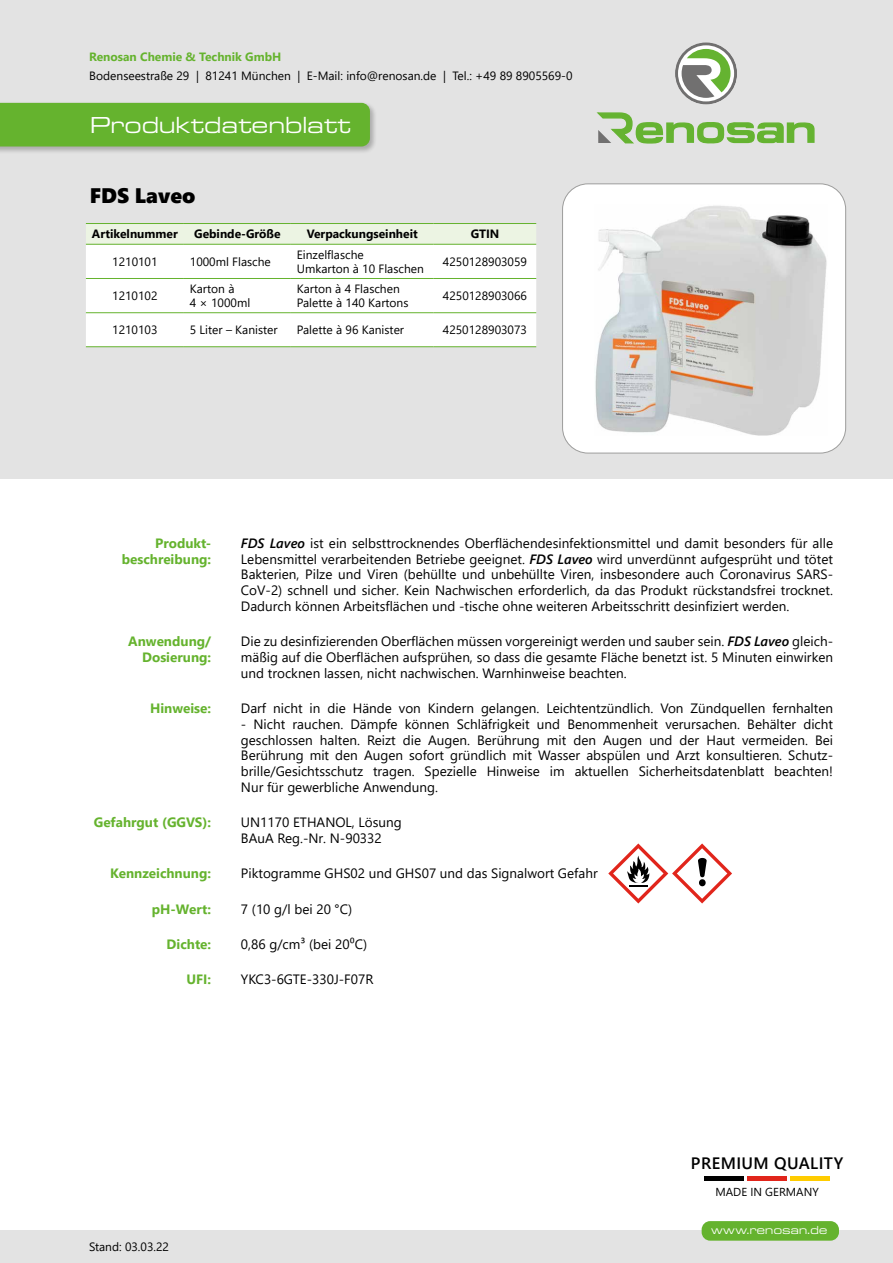
<style>
.page{position:relative;width:893px;height:1263px;background:#fff}
.page>*{position:absolute;margin:0;border:0;box-sizing:border-box;transform-origin:0 0}
.t1{font:24px "Eurostile MN Extended";letter-spacing:.02em;color:#fff}
.t2{font:21px "Segoe UI Black";color:#000}
.t3{font:600 16.5px "Segoe UI";letter-spacing:.025em;color:#000}
.t4{font:13.5px/15.8px "Segoe UI";color:#000;text-align:justify}
.t5{font:700 13.5px/15.8px "Segoe UI";color:#65b32e;text-align:right}
.t6{font:12px/13.5px "Segoe UI";color:#000}
.t7{font:700 12px "Segoe UI";color:#000}
.t8{font:700 12px "Segoe UI";color:#65b32e}
.t9{font:12px "Eurostile MN Extended";letter-spacing:.03em;color:#fff}
.t10{font:11.55px "Segoe UI";color:#000}
.s1{font-weight:600;font-style:italic}
</style>
<div class="page">
<div style="left:0;top:1230px;width:893px;height:33px;background:#e3e3e3"></div>
<div style="left:0;top:0;width:893px;height:478px;background:#e3e3e3"></div>
<div style="left:563px;top:184px;width:283px;height:269px;background:#fff;border-radius:26px"></div>
<div style="left:562px;top:184px;width:284px;height:269px;border:1px solid #9d9d9c;border-radius:26px"></div>
<svg style="left:675px;top:43px;width:62px;height:61px"></svg>
<svg style="left:596px;top:112px;width:219px;height:32px"></svg>
<div style="left:0;top:101px;width:378px;height:53px;background:#000;opacity:.25"></div>
<div style="left:0;top:103px;width:370px;height:43px;background:#65b32e"></div>
<div style="left:702px;top:1221px;width:137px;height:20px;background:#65b32e;border-radius:9px"></div>
<hr style="left:704px;top:1176px;width:40px;height:4px;background:#000">
<hr style="left:747px;top:1176px;width:40px;height:4px;background:#e1251b">
<hr style="left:790px;top:1176px;width:40px;height:4px;background:#fc0">
<svg style="left:86px;top:224px;width:450px;height:122px;background:#fbfcf9"></svg>
<hr style="left:86px;top:223px;width:98px;height:1px;background:#65b32e">
<hr style="left:184px;top:223px;width:107px;height:1px;background:#65b32e">
<hr style="left:291px;top:223px;width:143px;height:1px;background:#65b32e">
<hr style="left:434px;top:223px;width:102px;height:1px;background:#65b32e">
<hr style="left:86px;top:244px;width:98px;height:1px;background:#65b32e">
<hr style="left:184px;top:244px;width:107px;height:1px;background:#65b32e">
<hr style="left:291px;top:244px;width:143px;height:1px;background:#65b32e">
<hr style="left:434px;top:244px;width:102px;height:1px;background:#65b32e">
<hr style="left:86px;top:278px;width:98px;height:1px;background:#65b32e">
<hr style="left:184px;top:278px;width:107px;height:1px;background:#65b32e">
<hr style="left:291px;top:278px;width:143px;height:1px;background:#65b32e">
<hr style="left:434px;top:278px;width:102px;height:1px;background:#65b32e">
<hr style="left:86px;top:312px;width:98px;height:1px;background:#65b32e">
<hr style="left:184px;top:312px;width:107px;height:1px;background:#65b32e">
<hr style="left:291px;top:312px;width:143px;height:1px;background:#65b32e">
<hr style="left:434px;top:312px;width:102px;height:1px;background:#65b32e">
<hr style="left:86px;top:346px;width:98px;height:1px;background:#65b32e">
<hr style="left:184px;top:346px;width:107px;height:1px;background:#65b32e">
<hr style="left:291px;top:346px;width:143px;height:1px;background:#65b32e">
<hr style="left:434px;top:346px;width:102px;height:1px;background:#65b32e">
<img style="left:595px;top:205px;width:232px;height:231px">
<svg style="left:608px;top:843px;width:124px;height:60px"></svg>
<p class="t8" style="left:89px;top:46px;width:194px">Renosan Chemie &amp; Technik GmbH</p>
<p class="t6" style="left:89px;top:68px;width:485px">Bodenseestraße 29 | 81241 München | E-Mail: info@renosan.de | Tel.: +49 89 8905569-0</p>
<h1 class="t1" style="left:90px;top:112px;width:262px">Produktdatenblatt</h1>
<h2 class="t2" style="left:90px;top:181px;width:107px">FDS Laveo</h2>
<p class="t7" style="left:92px;top:223px;width:87px">Artikelnummer</p>
<p class="t7" style="left:194px;top:223px;width:88px">Gebinde-Größe</p>
<p class="t7" style="left:307px;top:223px;width:112px">Verpackungseinheit</p>
<p class="t7" style="left:471px;top:223px;width:30px">GTIN</p>
<p class="t6" style="left:112px;top:254px;width:47px">1210101</p>
<p class="t6" style="left:190px;top:254px;width:82px">1000ml Flasche</p>
<p class="t6" style="left:297px;top:247px;width:128px">Einzelflasche<br>Umkarton à 10 Flaschen</p>
<p class="t6" style="left:443px;top:254px;width:86px">4250128903059</p>
<p class="t6" style="left:112px;top:288px;width:47px">1210102</p>
<p class="t6" style="left:190px;top:281px;width:62px">Karton à<br>4 × 1000ml</p>
<p class="t6" style="left:297px;top:281px;width:113px">Karton à 4 Flaschen<br>Palette à 140 Kartons</p>
<p class="t6" style="left:443px;top:288px;width:86px">4250128903066</p>
<p class="t6" style="left:112px;top:322px;width:47px">1210103</p>
<p class="t6" style="left:190px;top:322px;width:89px">5 Liter – Kanister</p>
<p class="t6" style="left:297px;top:322px;width:109px">Palette à 96 Kanister</p>
<p class="t6" style="left:443px;top:322px;width:86px">4250128903073</p>
<p class="t5" style="left:122px;top:534px;width:91px">Produkt&shy;beschreibung:</p>
<p class="t4" style="left:241px;top:534px;width:594px"><span class="s1">FDS Laveo</span> ist ein selbsttrocknendes Oberflächendesinfektionsmittel und damit besonders für alle Lebensmittel verarbeitenden Betriebe geeignet. <span class="s1">FDS Laveo</span> wird unverdünnt aufgesprüht und tötet Bakterien, Pilze und Viren (behüllte und unbehüllte Viren, insbesondere auch Coronavirus SARS-CoV-2) schnell und sicher. Kein Nachwischen erforderlich, da das Produkt rückstandsfrei trocknet.<br>Dadurch können Arbeitsflächen und -tische ohne weiteren Arbeitsschritt desinfiziert werden.</p>
<p class="t5" style="left:128px;top:632px;width:84px">Anwendung/<br>Dosierung:</p>
<p class="t4" style="left:241px;top:632px;width:594px">Die zu desinfizierenden Oberflächen müssen vorgereinigt werden und sauber sein. <span class="s1">FDS Laveo</span> gleich&shy;mäßig auf die Oberflächen aufsprühen, so dass die gesamte Fläche benetzt ist. 5 Minuten einwirken und trocknen lassen, nicht nachwischen. Warnhinweise beachten.</p>
<p class="t5" style="left:150px;top:699px;width:63px">Hinweise:</p>
<p class="t4" style="left:241px;top:699px;width:594px">Darf nicht in die Hände von Kindern gelangen. Leichtentzündlich. Von Zündquellen fernhalten</p>
<p class="t4" style="left:241px;top:715px;width:594px">- Nicht rauchen. Dämpfe können Schläfrigkeit und Benommenheit verursachen. Behälter dicht geschlossen halten. Reizt die Augen. Berührung mit den Augen und der Haut vermeiden. Bei Berührung mit den Augen sofort gründlich mit Wasser abspülen und Arzt konsultieren. Schutz&shy;brille/Gesichtsschutz tragen. Spezielle Hinweise im aktuellen Sicherheitsdatenblatt beachten!<br>Nur für gewerbliche Anwendung.</p>
<p class="t5" style="left:94px;top:813px;width:119px">Gefahrgut (GGVS):</p>
<p class="t4" style="left:241px;top:813px;width:162px">UN1170 ETHANOL, Lösung<br>BAuA Reg.-Nr. N-90332</p>
<p class="t5" style="left:110px;top:864px;width:102px">Kennzeichnung:</p>
<p class="t4" style="left:241px;top:864px;width:358px">Piktogramme GHS02 und GHS07 und das Signalwort Gefahr</p>
<p class="t5" style="left:152px;top:900px;width:61px">pH-Wert:</p>
<p class="t4" style="left:241px;top:900px;width:113px">7 (10 g/l bei 20 °C)</p>
<p class="t5" style="left:167px;top:935px;width:46px">Dichte:</p>
<p class="t4" style="left:241px;top:935px;width:128px">0,86 g/cm³ (bei 20⁰C)</p>
<p class="t5" style="left:186px;top:970px;width:26px">UFI:</p>
<p class="t4" style="left:241px;top:970px;width:134px">YKC3-6GTE-330J-F07R</p>
<p class="t3" style="left:691px;top:1148px;width:154px">PREMIUM QUALITY</p>
<p class="t10" style="left:715px;top:1181px;width:105px">MADE IN GERMANY</p>
<p class="t6" style="left:89px;top:1238px;width:81px">Stand: 03.03.22</p>
<p class="t9" style="left:711px;top:1224px;width:118px">www.renosan.de</p>
</div>
